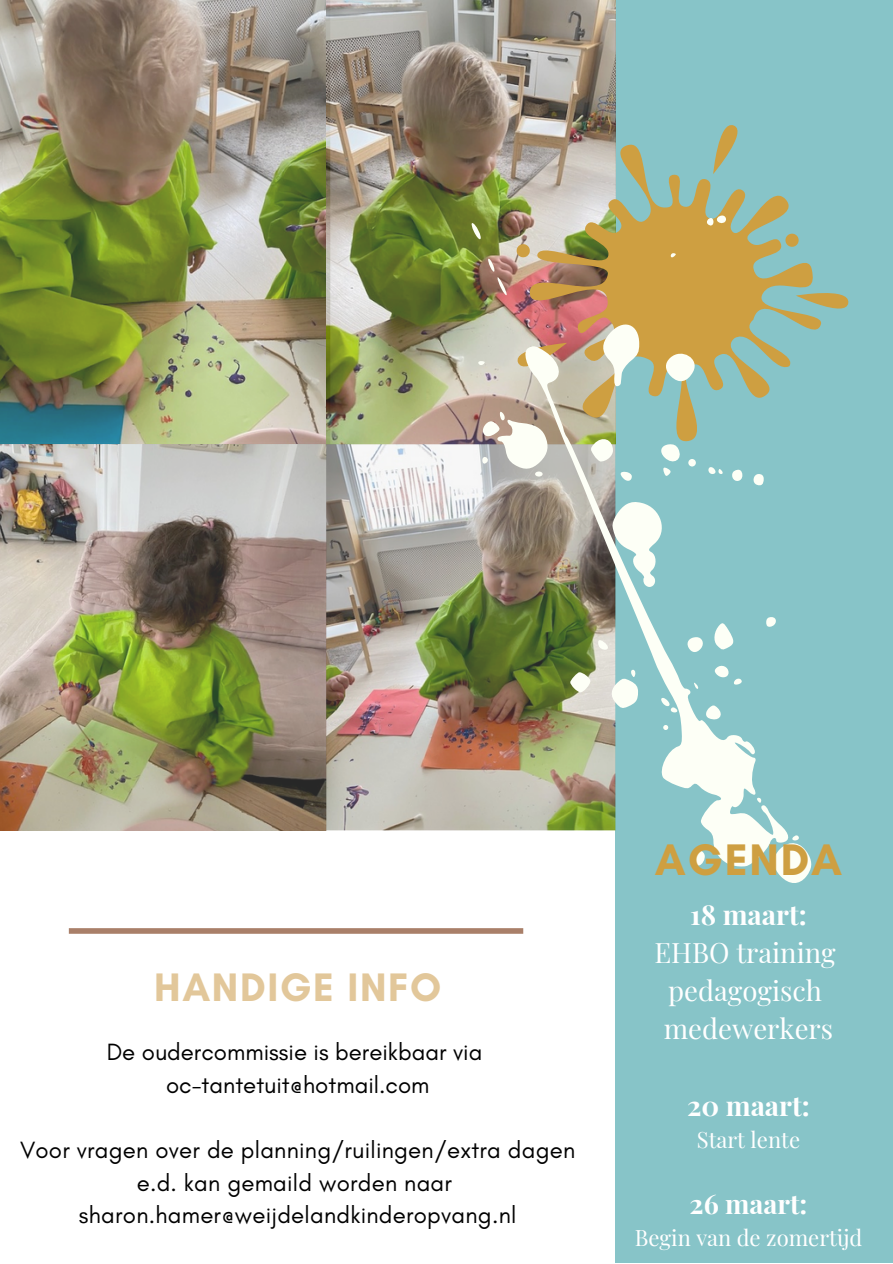
<style>
.page{position:relative;width:893px;height:1264px;background:#fff}
.page>*{position:absolute;margin:0;border:0;box-sizing:border-box;transform-origin:0 0}
.t1{font:700 45px "Glacial Indifference";letter-spacing:.04em;color:#ce9f41}
.t2{font:700 40.5px "Glacial Indifference";letter-spacing:.04em;color:#e2c79a}
.t3{font:27.6px/38.2px "Playfair Display";color:#fff;text-align:center}
.t4{font:700 27.6px "Playfair Display";color:#fff}
.t5{font:700 27px "Playfair Display";color:#fff}
.t6{font:24px/32.5px "Glacial Indifference";letter-spacing:.01em;color:#000;text-align:center}
.t7{font:22.05px "Playfair Display";color:#fff}
</style>
<div class="page">
<div style="left:615px;top:0;width:277px;height:1262px;background:#87c4c8"></div>
<img style="left:0;top:0;width:326px;height:444px">
<img style="left:326px;top:0;width:289px;height:830px">
<img style="left:0;top:445px;width:326px;height:385px">
<svg style="left:527px;top:134px;width:294px;height:231px"></svg>
<svg style="left:516px;top:244px;width:13px;height:13px"></svg>
<svg style="left:785px;top:234px;width:13px;height:13px"></svg>
<svg style="left:713px;top:125px;width:35px;height:49px"></svg>
<svg style="left:795px;top:286px;width:54px;height:33px"></svg>
<svg style="left:511px;top:343px;width:56px;height:35px"></svg>
<svg style="left:522px;top:345px;width:268px;height:521px"></svg>
<svg style="left:690px;top:849px;width:16px;height:16px"></svg>
<svg style="left:771px;top:835px;width:41px;height:48px"></svg>
<svg style="left:756px;top:797px;width:5px;height:5px"></svg>
<svg style="left:663px;top:725px;width:5px;height:5px"></svg>
<svg style="left:704px;top:704px;width:20px;height:18px"></svg>
<svg style="left:658px;top:695px;width:19px;height:17px"></svg>
<svg style="left:570px;top:672px;width:20px;height:20px"></svg>
<svg style="left:693px;top:681px;width:5px;height:8px"></svg>
<svg style="left:609px;top:668px;width:29px;height:41px"></svg>
<svg style="left:714px;top:663px;width:28px;height:22px"></svg>
<svg style="left:685px;top:637px;width:19px;height:16px"></svg>
<svg style="left:598px;top:638px;width:10px;height:13px"></svg>
<svg style="left:712px;top:622px;width:22px;height:28px"></svg>
<svg style="left:766px;top:617px;width:11px;height:10px"></svg>
<svg style="left:611px;top:501px;width:57px;height:86px"></svg>
<svg style="left:751px;top:474px;width:12px;height:12px"></svg>
<svg style="left:618px;top:471px;width:13px;height:11px"></svg>
<svg style="left:731px;top:468px;width:11px;height:15px"></svg>
<svg style="left:708px;top:465px;width:15px;height:9px"></svg>
<div style="left:688px;top:459px;width:7px;height:7px;background:#fdfff6;border-radius:50%"></div>
<svg style="left:590px;top:435px;width:23px;height:26px"></svg>
<svg style="left:658px;top:444px;width:25px;height:32px"></svg>
<svg style="left:481px;top:411px;width:68px;height:65px"></svg>
<svg style="left:601px;top:318px;width:38px;height:68px"></svg>
<svg style="left:664px;top:347px;width:36px;height:37px"></svg>
<svg style="left:477px;top:361px;width:9px;height:4px"></svg>
<svg style="left:487px;top:257px;width:20px;height:39px"></svg>
<svg style="left:670px;top:253px;width:5px;height:5px"></svg>
<svg style="left:471px;top:223px;width:11px;height:17px"></svg>
<svg style="left:705px;top:215px;width:21px;height:12px"></svg>
<div style="left:69px;top:928px;width:454px;height:5px;background:#a97f69"></div>
<h2 class="t2" style="left:154px;top:962px;width:288px">HANDIGE INFO</h2>
<p class="t6" style="left:107px;top:1035px;width:377px">De oudercommissie is bereikbaar via oc-tantetuit@hotmail.com</p>
<p class="t6" style="left:20px;top:1133px;width:556px">Voor vragen over de planning/ruilingen/extra dagen e.d. kan gemaild worden naar sharon.hamer@weijdelandkinderopvang.nl</p>
<h1 class="t1" style="left:654px;top:832px;width:189px">AGENDA</h1>
<p class="t4" style="left:690px;top:894px;width:118px">18 maart:</p>
<p class="t3" style="left:654px;top:932px;width:183px">EHBO training pedagogisch medewerkers</p>
<p class="t4" style="left:687px;top:1085px;width:124px">20 maart:</p>
<p class="t7" style="left:696px;top:1124px;width:105px">Start lente</p>
<p class="t5" style="left:689px;top:1184px;width:119px">26 maart:</p>
<p class="t7" style="left:634px;top:1222px;width:229px">Begin van de zomertij d</p>
</div>
